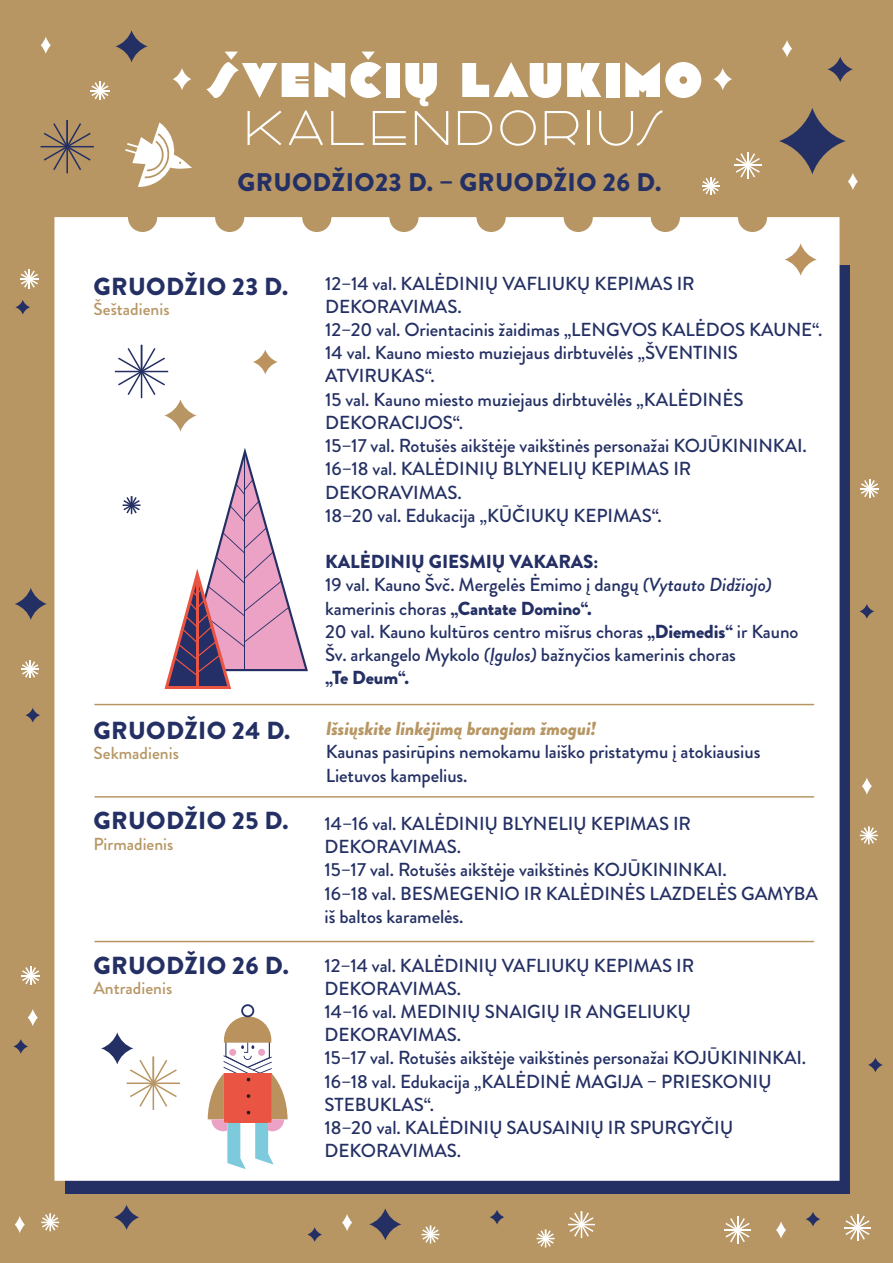
<style>
.page{position:relative;width:893px;height:1263px;background:#b79664}
.page>*{position:absolute;margin:0;border:0;box-sizing:border-box;transform-origin:0 0}
.t1{font:900 52.5px "Arbotek";letter-spacing:.055em;color:#fff}
.t2{font:300 52.5px "Arbotek";letter-spacing:.055em;color:#fff}
.t3{font:900 25.5px "Brandon Grotesque";letter-spacing:.015em;color:#243064}
.t4{font:900 24.6px "Brandon Grotesque";letter-spacing:.015em;color:#243064}
.t5{font:500 18.9px/23.2px "Brandon Grotesque";letter-spacing:-.005em;color:#243064}
.t6{font:italic 900 18.9px "Brandon Grotesque";letter-spacing:-.005em;color:#b79664}
.t7{font:500 17.4px "Brandon Grotesque";color:#b79664}
.s1{font-weight:900}
.s2{font-style:italic}
</style>
<div class="page">
<div style="left:65px;top:266px;width:784px;height:928px;background:#243064"></div>
<div style="left:54px;top:217px;width:785px;height:964px;background:#fff"></div>
<svg style="left:15px;top:1216px;width:10px;height:17px"></svg>
<svg style="left:342px;top:1214px;width:10px;height:17px"></svg>
<svg style="left:28px;top:1009px;width:10px;height:17px"></svg>
<svg style="left:862px;top:777px;width:10px;height:18px"></svg>
<svg style="left:41px;top:37px;width:10px;height:17px"></svg>
<svg style="left:776px;top:1221px;width:10px;height:17px"></svg>
<svg style="left:782px;top:40px;width:10px;height:17px"></svg>
<svg style="left:848px;top:173px;width:10px;height:17px"></svg>
<svg style="left:173px;top:68px;width:18px;height:22px"></svg>
<svg style="left:713px;top:68px;width:19px;height:22px"></svg>
<svg style="left:116px;top:30px;width:32px;height:32px"></svg>
<svg style="left:101px;top:1032px;width:32px;height:32px"></svg>
<svg style="left:369px;top:1208px;width:32px;height:32px"></svg>
<svg style="left:15px;top:588px;width:32px;height:32px"></svg>
<svg style="left:827px;top:57px;width:26px;height:25px"></svg>
<svg style="left:114px;top:1204px;width:25px;height:26px"></svg>
<svg style="left:25px;top:708px;width:15px;height:15px"></svg>
<svg style="left:13px;top:1039px;width:15px;height:15px"></svg>
<svg style="left:805px;top:1212px;width:15px;height:14px"></svg>
<svg style="left:859px;top:604px;width:15px;height:15px"></svg>
<svg style="left:15px;top:300px;width:15px;height:15px"></svg>
<svg style="left:490px;top:1210px;width:14px;height:14px"></svg>
<svg style="left:307px;top:1227px;width:15px;height:15px"></svg>
<svg style="left:868px;top:1057px;width:15px;height:15px"></svg>
<svg style="left:779px;top:108px;width:67px;height:66px"></svg>
<hr style="left:66px;top:120px;width:2px;height:27px;background:#243064">
<hr style="left:66px;top:147px;width:2px;height:26px;background:#243064">
<svg style="left:41px;top:122px;width:53px;height:50px"></svg>
<hr style="left:127px;top:1082px;width:26px;height:2px;background:#b79664">
<hr style="left:153px;top:1082px;width:27px;height:2px;background:#b79664">
<svg style="left:128px;top:1056px;width:50px;height:54px;background:#f2ede4"></svg>
<svg style="left:568px;top:1211px;width:27px;height:27px"></svg>
<svg style="left:734px;top:152px;width:27px;height:27px"></svg>
<svg style="left:844px;top:1214px;width:27px;height:27px"></svg>
<svg style="left:724px;top:1217px;width:27px;height:27px"></svg>
<svg style="left:21px;top:660px;width:18px;height:18px"></svg>
<svg style="left:859px;top:826px;width:19px;height:19px"></svg>
<svg style="left:41px;top:1213px;width:19px;height:19px"></svg>
<svg style="left:122px;top:495px;width:19px;height:20px"></svg>
<svg style="left:536px;top:1229px;width:19px;height:19px"></svg>
<svg style="left:421px;top:1225px;width:19px;height:19px"></svg>
<svg style="left:702px;top:177px;width:18px;height:18px"></svg>
<svg style="left:91px;top:81px;width:18px;height:19px"></svg>
<svg style="left:20px;top:270px;width:19px;height:18px"></svg>
<svg style="left:860px;top:479px;width:19px;height:19px"></svg>
<svg style="left:21px;top:966px;width:19px;height:19px"></svg>
<hr style="left:95px;top:704px;width:719px;height:1px;background:#b79664">
<hr style="left:95px;top:796px;width:719px;height:2px;background:#b79664">
<hr style="left:95px;top:941px;width:719px;height:1px;background:#b79664">
<svg style="left:785px;top:243px;width:32px;height:33px"></svg>
<svg style="left:115px;top:345px;width:53px;height:53px;background:#dadce5"></svg>
<svg style="left:164px;top:399px;width:32px;height:32px"></svg>
<svg style="left:125px;top:122px;width:67px;height:65px"></svg>
<svg style="left:164px;top:448px;width:144px;height:241px;background:#d8becf"></svg>
<svg style="left:208px;top:1004px;width:80px;height:165px;background:#e0c4bc"></svg>
<svg style="left:253px;top:350px;width:25px;height:24px"></svg>
<h1 class="t1" style="left:206px;top:51px;width:497px">ŠVENČIŲ LAUKIMO</h1>
<h1 class="t2" style="left:244px;top:99px;width:422px">KALENDORIUS</h1>
<h2 class="t3" style="left:238px;top:164px;width:425px">GRUODŽIO23 D. – GRUODŽIO 26 D.</h2>
<h3 class="t4" style="left:93px;top:269px;width:196px">GRUODŽIO 23 D.</h3>
<p class="t5" style="left:325px;top:272px;width:499px">12–14 val. KALĖDINIŲ VAFLIUKŲ KEPIMAS IR DEKORAVIMAS.<br>12–20 val. Orientacinis žaidimas „LENGVOS KALĖDOS KAUNE“.<br>14 val. Kauno miesto muziejaus dirbtuvėlės „ŠVENTINIS ATVIRUKAS“.<br>15 val. Kauno miesto muziejaus dirbtuvėlės „KALĖDINĖS DEKORACIJOS“.<br>15–17 val. Rotušės aikštėje vaikštinės personažai KOJŪKININKAI.<br>16–18 val. KALĖDINIŲ BLYNELIŲ KEPIMAS IR DEKORAVIMAS.<br>18–20 val. Edukacija „KŪČIUKŲ KEPIMAS“.</p>
<p class="t5" style="left:325px;top:550px;width:475px"><span class="s1">KALĖDINIŲ GIESMIŲ VAKARAS:<br></span>19 val. Kauno Švč. Mergelės Ėmimo į dangų <span class="s2">(Vytauto Didžiojo) </span>kamerinis choras <span class="s1">„Cantate Domino“.<br></span>20 val. Kauno kultūros centro mišrus choras <span class="s1">„Diemedis“</span> ir Kauno Šv. arkangelo Mykolo <span class="s2">(Įgulos)</span> bažnyčios kamerinis choras<br><span class="s1">„Te Deum“.</span></p>
<p class="t7" style="left:93px;top:297px;width:78px">Šeštadienis</p>
<h3 class="t4" style="left:93px;top:713px;width:198px">GRUODŽIO 24 D.</h3>
<p class="t7" style="left:93px;top:741px;width:87px">Sekmadienis</p>
<h3 class="t4" style="left:93px;top:803px;width:196px">GRUODŽIO 25 D.</h3>
<p class="t7" style="left:93px;top:832px;width:81px">Pirmadienis</p>
<h3 class="t4" style="left:93px;top:948px;width:197px">GRUODŽIO 26 D.</h3>
<p class="t7" style="left:93px;top:976px;width:80px">Antradienis</p>
<p class="t6" style="left:326px;top:715px;width:272px">Išsiųskite linkėjimą brangiam žmogui!</p>
<p class="t5" style="left:326px;top:740px;width:436px">Kaunas pasirūpins nemokamu laiško pristatymu į atokiausius<br>Lietuvos kampelius.</p>
<p class="t5" style="left:325px;top:812px;width:495px">14–16 val. KALĖDINIŲ BLYNELIŲ KEPIMAS IR DEKORAVIMAS.<br>15–17 val. Rotušės aikštėje vaikštinės KOJŪKININKAI.<br>16–18 val. BESMEGENIO IR KALĖDINĖS LAZDELĖS GAMYBA iš baltos karamelės.</p>
<p class="t5" style="left:325px;top:954px;width:483px">12–14 val. KALĖDINIŲ VAFLIUKŲ KEPIMAS IR DEKORAVIMAS.<br>14–16 val. MEDINIŲ SNAIGIŲ IR ANGELIUKŲ DEKORAVIMAS.<br>15–17 val. Rotušės aikštėje vaikštinės personažai KOJŪKININKAI.<br>16–18 val. Edukacija „KALĖDINĖ MAGIJA – PRIESKONIŲ STEBUKLAS“.<br>18–20 val. KALĖDINIŲ SAUSAINIŲ IR SPURGYČIŲ DEKORAVIMAS.</p>
</div>
